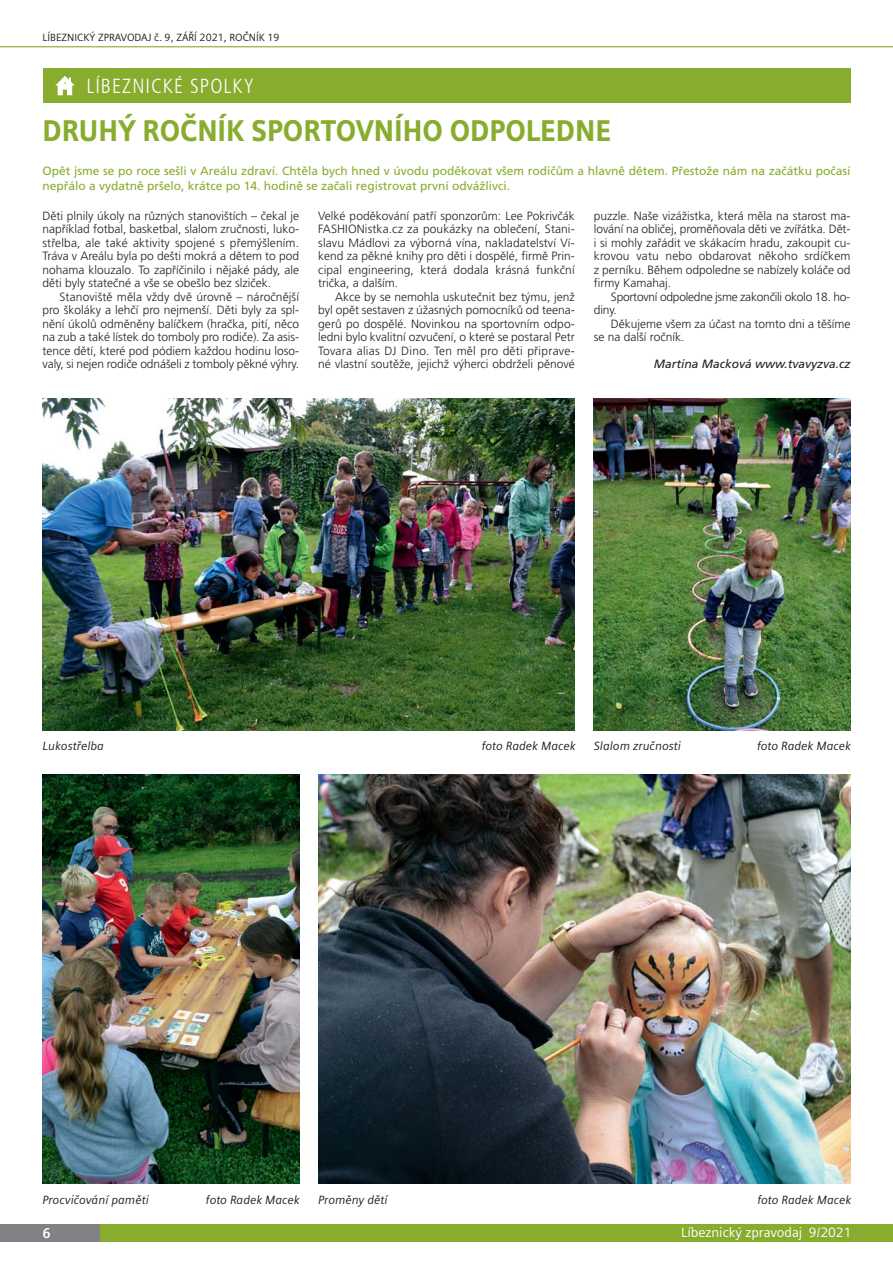
<style>
.page{position:relative;width:893px;height:1263px;background:#fff}
.page>*{position:absolute;margin:0;border:0;box-sizing:border-box;transform-origin:0 0}
.t1{font:900 30px "Siemens Sans OT";color:#88ac2e;scale:.9 1}
.t2{font:300 condensed 20.4px "Frutiger CE";letter-spacing:.05em;color:#fff}
.t3{font:700 14.25px "Siemens Sans OT";color:#fff}
.t4{font:13.5px "Siemens Sans OT";color:#fff}
.t5{font:300 12px/13.5px "Frutiger CE";color:#231f20;text-align:justify}
.t6{font:12px/15px "Frutiger CE";color:#88ac2e}
.t7{font:italic 12px "Siemens Sans OT";color:#231f20}
.t8{font:300 12px/13.5px "Frutiger CE";letter-spacing:-.02em;color:#231f20}
.t9{font:italic 12px "Frutiger CE";color:#231f20}
.t10{font:10.5px "Siemens Sans OT";color:#231f20}
</style>
<div class="page">
<hr style="left:0;top:46px;width:893px;height:1px;background:#88ac2e">
<div style="left:48px;top:1225px;width:845px;height:17px;background:#88ac2e"></div>
<div style="left:0;top:1225px;width:100px;height:17px;background:#808285"></div>
<div style="left:43px;top:68px;width:807px;height:34px;background:#88ac2e"></div>
<svg style="left:55px;top:76px;width:20px;height:19px"></svg>
<img style="left:318px;top:774px;width:532px;height:410px">
<img style="left:43px;top:774px;width:256px;height:410px">
<img style="left:594px;top:399px;width:256px;height:331px">
<img style="left:42px;top:399px;width:533px;height:331px">
<p class="t10" style="left:43px;top:34px;width:239px">LÍBEZNICKÝ ZPRAVODAJ č. 9, ZÁŘÍ 2021, ROČNÍK 19</p>
<h2 class="t2" style="left:86px;top:77px;width:169px">LÍBEZNICKÉ SPOLKY</h2>
<h1 class="t1" style="left:43px;top:113px;width:633px">DRUHÝ ROČNÍK SPORTOVNÍHO ODPOLEDNE</h1>
<p class="t6" style="left:43px;top:164px;width:809px">Opět jsme se po roce sešli v Areálu zdraví. Chtěla bych hned v úvodu poděkovat všem rodičům a hlavně dětem. Přestože nám na začátku počasí nepřálo a vydatně pršelo, krátce po 14. hodině se začali registrovat první odvážlivci.</p>
<p class="t5" style="left:43px;top:210px;width:258px">Děti plnily úkoly na různých stanovištích – čekal je například fotbal, basketbal, slalom zručnosti, luko&shy;střelba, ale také aktivity spojené s přemýšlením.<br>Tráva v Areálu byla po dešti mokrá a dětem to pod nohama klouzalo. To zapříčinilo i nějaké pády, ale děti byly statečné a vše se obešlo bez slziček.</p>
<p class="t5" style="left:43px;top:291px;width:258px;text-indent:17px">Stanoviště měla vždy dvě úrovně – náročnější pro školáky a lehčí pro nejmenší. Děti byly za spl&shy;nění úkolů odměněny balíčkem (hračka, pití, něco na zub a také lístek do tomboly pro rodiče). Za asis&shy;tence dětí, které pod pódiem každou hodinu loso&shy;valy, si nejen rodiče odnášeli z tomboly pěkné výhry.</p>
<p class="t5" style="left:318px;top:210px;width:258px">Velké poděkování patří sponzorům: Lee Pokrivčák FASHIONistka.cz za poukázky na oblečení, Stani&shy;slavu Mádlovi za výborná vína, nakladatelství Ví&shy;kend za pěkné knihy pro děti i dospělé, firmě Prin&shy;cipal engineering, která dodala krásná funkční trička, a dalším.</p>
<p class="t5" style="left:318px;top:291px;width:258px;text-indent:17px">Akce by se nemohla uskutečnit bez týmu, jenž byl opět sestaven z úžasných pomocníků od teena&shy;gerů po dospělé. Novinkou na sportovním odpo&shy;ledni bylo kvalitní ozvučení, o které se postaral Petr Tovara alias DJ Dino. Ten měl pro děti připrave&shy;né vlastní soutěže, jejichž výherci obdrželi pěnové</p>
<p class="t5" style="left:594px;top:210px;width:258px">puzzle. Naše vizážistka, která měla na starost ma&shy;lování na obličej, proměňovala děti ve zvířátka. Dět&shy;i si mohly zařádit ve skákacím hradu, zakoupit cu&shy;krovou vatu nebo obdarovat někoho srdíčkem z perníku. Během odpoledne se nabízely koláče od firmy Kamahaj.</p>
<p class="t8" style="left:594px;top:291px;width:258px;text-indent:17px">Sportovní odpoledne jsme zakončili okolo 18. ho - diny.</p>
<p class="t5" style="left:594px;top:318px;width:258px;text-indent:17px">Děkujeme všem za účast na tomto dni a těšíme se na další ročník.</p>
<p class="t9" style="left:654px;top:359px;width:198px">Martina Macková www.tvavyzva.cz</p>
<p class="t7" style="left:43px;top:739px;width:63px">Lukostřelba</p>
<p class="t7" style="left:482px;top:739px;width:95px">foto Radek Macek</p>
<p class="t7" style="left:594px;top:739px;width:89px">Slalom zručnosti</p>
<p class="t7" style="left:757px;top:739px;width:95px">foto Radek Macek</p>
<p class="t7" style="left:43px;top:1192px;width:108px">Procvičování paměti</p>
<p class="t7" style="left:206px;top:1192px;width:95px">foto Radek Macek</p>
<p class="t7" style="left:318px;top:1192px;width:71px">Proměny dětí</p>
<p class="t7" style="left:757px;top:1192px;width:95px">foto Radek Macek</p>
<p class="t3" style="left:43px;top:1227px;width:10px">6</p>
<p class="t4" style="left:681px;top:1227px;width:172px">Líbeznický zpravodaj 9/2021</p>
</div>
